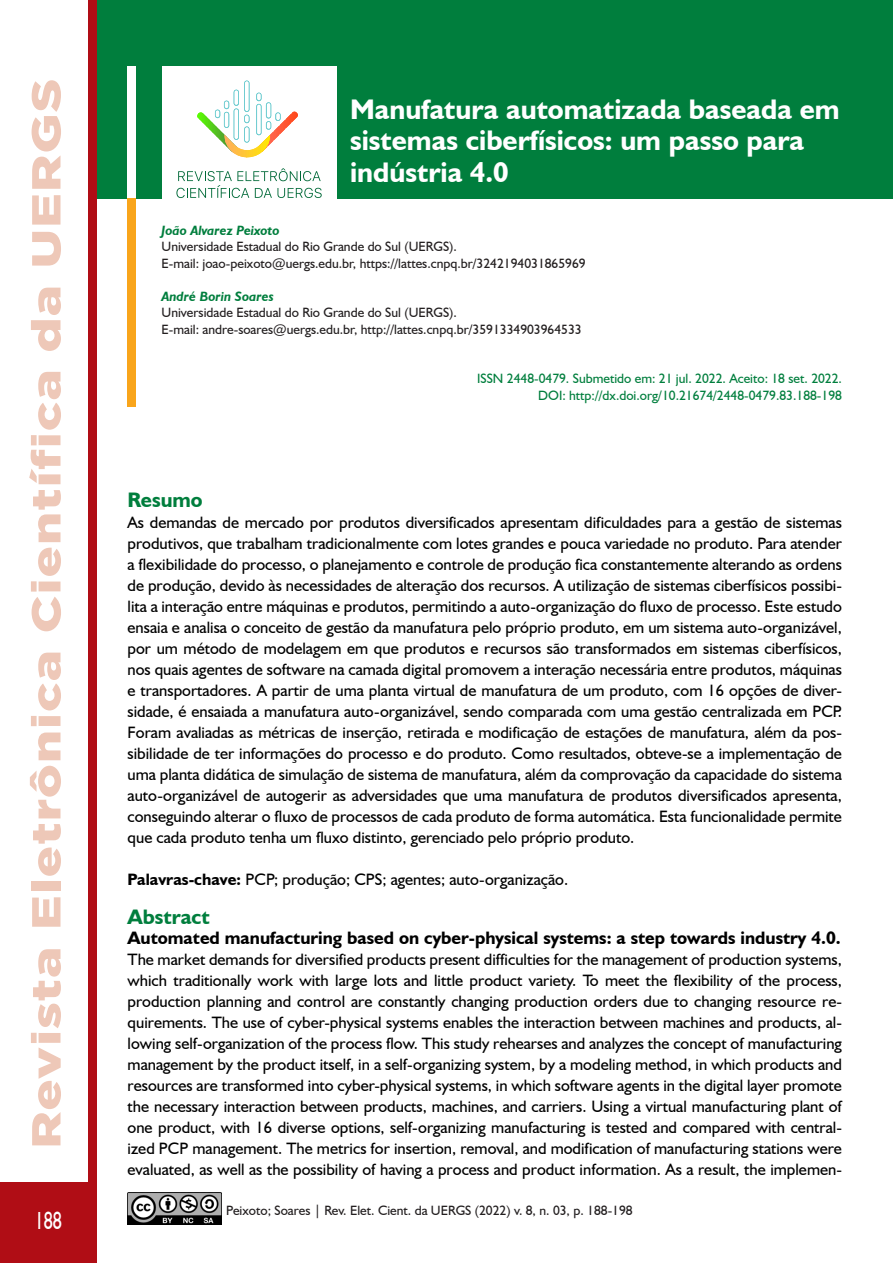
<style>
.page{position:relative;width:893px;height:1263px;background:#fff}
.page>*{position:absolute;margin:0;border:0;box-sizing:border-box;transform-origin:0 0}
.t1{font:900 40.5px "Gotham";letter-spacing:.025em;color:#eec8b8;scale:1.28 1}
.Título____Cap{font:700 28.35px/31.5px "Humanist 521 BT";color:#fff}
.t2{font:24.75px "Humanist 521 BT";color:#fff;scale:.73 1}
.Texto____Intertítulo{font:700 21px "Humanist 521 BT";color:#007e3d}
.Texto____Data{font:700 21px "Humanist 521 BT";color:#007e3d}
.Título____Abstract{font:700 18px "Humanist 521 BT";color:#000}
.Texto____Resumo{font:16.5px/21px "Humanist 521 BT";color:#000;text-align:justify}
.Texto____Autores_Pro{font:13.5px "Humanist 521 BT";color:#231f20}
.Texto____Data-2{font:13.5px "Humanist 521 BT";color:#007e3d}
.Texto____Autores_Nom{font:italic 700 13.5px "Humanist 521 BT";color:#007e3d}
.s1{font-weight:700}
</style>
<div class="page">
<div style="left:88px;top:0;width:9px;height:1182px;background:#b00d15"></div>
<div style="left:0;top:1182px;width:97px;height:81px;background:#b00d15"></div>
<img style="left:128px;top:1192px;width:93px;height:33px">
<div style="left:98px;top:0;width:795px;height:198px;background:#007e3d"></div>
<div style="left:128px;top:66px;width:8px;height:159px;background:#fff"></div>
<div style="left:162px;top:66px;width:175px;height:147px;background:#fff"></div>
<svg style="left:176px;top:168px;width:146px;height:30px"></svg>
<hr style="left:197px;top:112px;width:1px;height:41px;background:#59ff00">
<hr style="left:198px;top:112px;width:1px;height:41px;background:#59fc03">
<hr style="left:199px;top:112px;width:1px;height:41px;background:#59f705">
<hr style="left:200px;top:112px;width:1px;height:41px;background:#59f505">
<hr style="left:201px;top:112px;width:1px;height:41px;background:#59f208">
<hr style="left:202px;top:112px;width:1px;height:41px;background:#59ed0a">
<hr style="left:203px;top:112px;width:1px;height:41px;background:#59eb0a">
<hr style="left:204px;top:112px;width:1px;height:41px;background:#59e80d">
<hr style="left:205px;top:112px;width:1px;height:41px;background:#57e60d">
<hr style="left:206px;top:112px;width:1px;height:41px;background:#57e00f">
<hr style="left:207px;top:112px;width:1px;height:41px;background:#57de12">
<hr style="left:208px;top:112px;width:1px;height:41px;background:#57db12">
<hr style="left:209px;top:112px;width:1px;height:41px;background:#57d614">
<hr style="left:210px;top:112px;width:1px;height:41px;background:#54d417">
<hr style="left:211px;top:112px;width:1px;height:41px;background:#54d117">
<hr style="left:212px;top:112px;width:1px;height:41px;background:#54cf1a">
<hr style="left:213px;top:112px;width:1px;height:41px;background:#54c91c">
<hr style="left:214px;top:112px;width:1px;height:41px;background:#54c71c">
<hr style="left:281px;top:111px;width:1px;height:41px;background:#ff5938">
<hr style="left:282px;top:111px;width:1px;height:41px;background:#ff5936">
<hr style="left:283px;top:111px;width:1px;height:41px;background:#ff5736">
<hr style="left:284px;top:111px;width:1px;height:41px;background:#ff5733">
<hr style="left:285px;top:111px;width:1px;height:41px;background:#ff5430">
<hr style="left:286px;top:111px;width:1px;height:41px;background:#ff542e">
<hr style="left:287px;top:111px;width:1px;height:41px;background:#ff522e">
<hr style="left:288px;top:111px;width:1px;height:41px;background:#ff522b">
<hr style="left:289px;top:111px;width:1px;height:41px;background:#ff5229">
<hr style="left:290px;top:111px;width:1px;height:41px;background:#ff4f29">
<hr style="left:291px;top:111px;width:1px;height:41px;background:#ff4f26">
<hr style="left:292px;top:111px;width:1px;height:41px;background:#ff4d24">
<hr style="left:293px;top:111px;width:1px;height:41px;background:#ff4d21">
<hr style="left:294px;top:111px;width:1px;height:41px;background:#ff4a21">
<hr style="left:295px;top:111px;width:1px;height:41px;background:#ff4a1f">
<hr style="left:296px;top:111px;width:1px;height:41px;background:#ff4a1c">
<hr style="left:297px;top:111px;width:1px;height:41px;background:#ff471c">
<hr style="left:298px;top:111px;width:1px;height:41px;background:#ff471a">
<svg style="left:215px;top:80px;width:66px;height:78px"></svg>
<div style="left:128px;top:198px;width:8px;height:208px;background:#f9a51b"></div>
<h1 class="t1" style="left:18px;top:1148px;width:837px;rotate:-90deg">Revista Eletrônica Científica da UERGS</h1>
<h3 class="t2" style="left:35px;top:1205px;width:39px">188</h3>
<p class="Título____Cap" style="left:350px;top:93px;width:491px">Manufatura automatizada baseada em sistemas ciberfísicos: um passo para indústria 4.0</p>
<p class="Texto____Autores_Nom" style="left:162px;top:222px;width:120px">João Alvarez Peixoto</p>
<p class="Texto____Autores_Pro" style="left:162px;top:238px;width:297px">Universidade Estadual do Rio Grande do Sul (UERGS).</p>
<p class="Texto____Autores_Pro" style="left:162px;top:255px;width:426px">E-mail: joao-peixoto@uergs.edu.br, https://lattes.cnpq.br/3242194031865969</p>
<p class="Texto____Autores_Nom" style="left:162px;top:288px;width:114px">André Borin Soares</p>
<p class="Texto____Autores_Pro" style="left:162px;top:304px;width:297px">Universidade Estadual do Rio Grande do Sul (UERGS).</p>
<p class="Texto____Autores_Pro" style="left:162px;top:321px;width:422px">E-mail: andre-soares@uergs.edu.br, http://lattes.cnpq.br/3591334903964533</p>
<p class="Texto____Data-2" style="left:477px;top:370px;width:366px">ISSN 2448-0479. Submetido em: 21 jul. 2022. Aceito: 18 set. 2022.</p>
<p class="Texto____Data-2" style="left:538px;top:387px;width:305px">DOI: http://dx.doi.org/10.21674/2448-0479.83.188-198</p>
<p class="Texto____Data" style="left:128px;top:487px;width:77px">Resumo</p>
<p class="Texto____Resumo" style="left:128px;top:512px;width:716px">As demandas de mercado por produtos diversificados apresentam dificuldades para a gestão de sistemas produtivos, que trabalham tradicionalmente com lotes grandes e pouca variedade no produto. Para atender a flexibilidade do processo, o planejamento e controle de produção fica constantemente alterando as ordens de produção, devido às necessidades de alteração dos recursos. A utilização de sistemas ciberfísicos possibi&shy;lita a interação entre máquinas e produtos, permitindo a auto-organização do fluxo de processo. Este estudo ensaia e analisa o conceito de gestão da manufatura pelo próprio produto, em um sistema auto-organizável, por um método de modelagem em que produtos e recursos são transformados em sistemas ciberfísicos, nos quais agentes de software na camada digital promovem a interação necessária entre produtos, máquinas e transportadores. A partir de uma planta virtual de manufatura de um produto, com 16 opções de diver&shy;sidade, é ensaiada a manufatura auto-organizável, sendo comparada com uma gestão centralizada em PCP.<br>Foram avaliadas as métricas de inserção, retirada e modificação de estações de manufatura, além da pos&shy;sibilidade de ter informações do processo e do produto. Como resultados, obteve-se a implementação de uma planta didática de simulação de sistema de manufatura, além da comprovação da capacidade do sistema auto-organizável de autogerir as adversidades que uma manufatura de produtos diversificados apresenta, conseguindo alterar o fluxo de processos de cada produto de forma automática. Esta funcionalidade permite que cada produto tenha um fluxo distinto, gerenciado pelo próprio produto.</p>
<p class="Texto____Resumo" style="left:128px;top:869px;width:442px"><span class="s1">Palavras-chave:</span> PCP; produção; CPS; agentes; auto-organização.</p>
<p class="Texto____Intertítulo" style="left:128px;top:904px;width:84px">Abstract</p>
<p class="Título____Abstract" style="left:128px;top:926px;width:715px">Automated manufacturing based on cyber-physical systems: a step towards industry 4.0.</p>
<p class="Texto____Resumo" style="left:128px;top:948px;width:716px">The market demands for diversified products present difficulties for the management of production systems, which traditionally work with large lots and little product variety. To meet the flexibility of the process, production planning and control are constantly changing production orders due to changing resource re&shy;quirements. The use of cyber-physical systems enables the interaction between machines and products, al&shy;lowing self-organization of the process flow. This study rehearses and analyzes the concept of manufacturing management by the product itself, in a self-organizing system, by a modeling method, in which products and resources are transformed into cyber-physical systems, in which software agents in the digital layer promote the necessary interaction between products, machines, and carriers. Using a virtual manufacturing plant of one product, with 16 diverse options, self-organizing manufacturing is tested and compared with central&shy;ized PCP management. The metrics for insertion, removal, and modification of manufacturing stations were evaluated, as well as the possibility of having a process and product information. As a result, the implemen-</p>
<p class="Texto____Autores_Pro" style="left:226px;top:1201px;width:408px">Peixoto; Soares | Rev. Elet. Cient. da UERGS (2022) v. 8, n. 03, p. 188-198</p>
</div>
